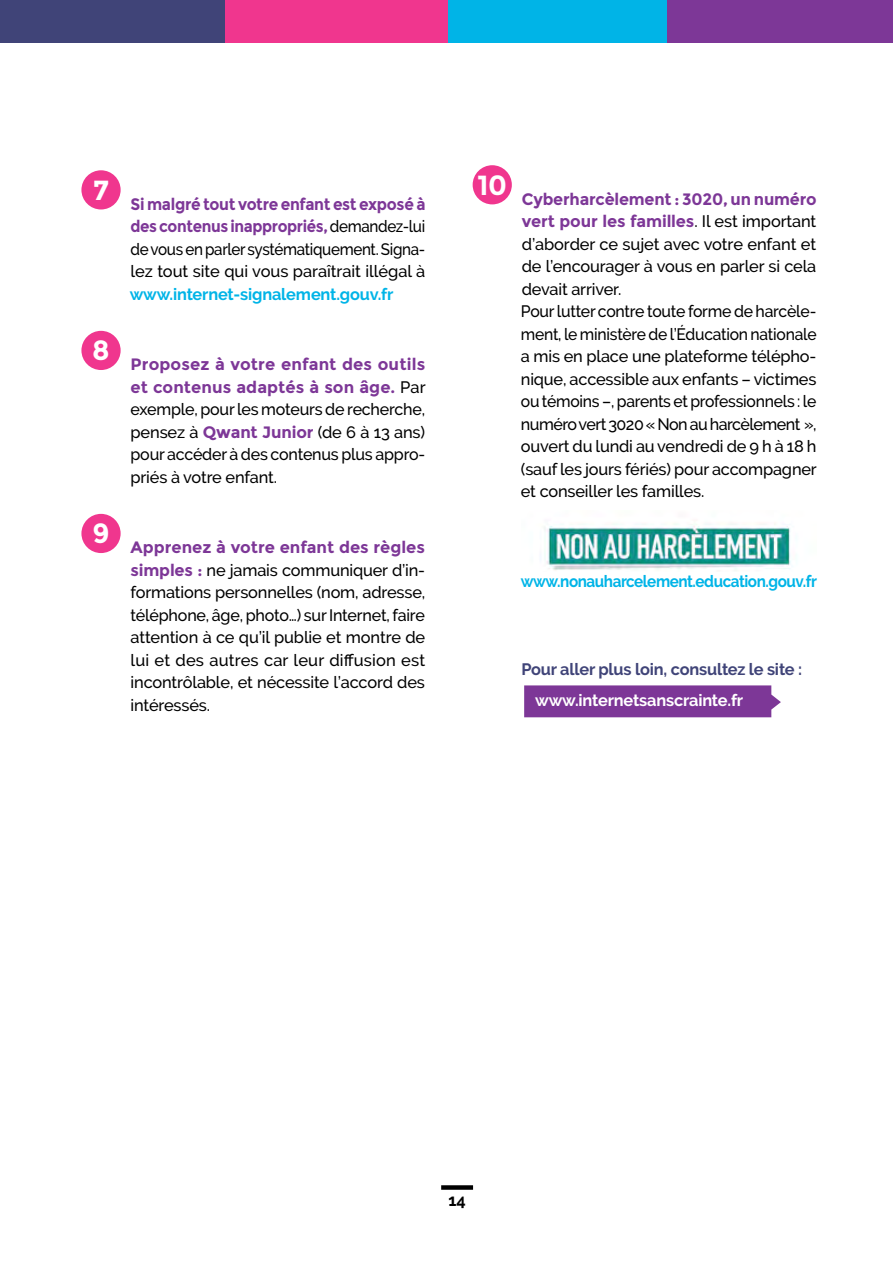
<style>
.page{position:relative;width:893px;height:1263px;background:#fff}
.page>*{position:absolute;margin:0;border:0;box-sizing:border-box;transform-origin:0 0}
.t1{font:500 16.5px/22.5px "Raleway";letter-spacing:-.01em;color:#000;text-align:justify}
.t2{font:700 16.5px/22.5px "Montserrat";letter-spacing:-.01em;color:#7d3797;text-align:right}
.t3{font:500 16.5px/22.5px "Raleway";letter-spacing:-.01em;color:#000;scale:.92 1}
.t4{font:700 16.5px/22.5px "Montserrat";letter-spacing:-.01em;color:#7d3797;text-align:right;scale:.94 1}
.t5{font:700 16.5px "Raleway";letter-spacing:-.03em;color:#00b4e7;scale:.93 1}
.t6{font:700 16.5px "Raleway";letter-spacing:-.01em;color:#404478}
.t7{font:700 16.5px "Raleway";letter-spacing:-.01em;color:#00b4e7}
.t8{font:700 16.5px "Raleway";letter-spacing:-.01em;color:#fff}
.t9{font:700 16.5px "Raleway";color:#000}
.s1{font-family:"Raleway";font-weight:500;color:#000}
.s2{font-family:"Montserrat";font-weight:700;color:#7d3797}
</style>
<div class="page">
<div style="left:441px;top:1185px;width:32px;height:5px;background:#000"></div>
<div style="left:0;top:0;width:226px;height:43px;background:#404478"></div>
<div style="left:226px;top:0;width:222px;height:43px;background:#f0368e"></div>
<div style="left:448px;top:0;width:219px;height:43px;background:#00b4e7"></div>
<div style="left:667px;top:0;width:226px;height:43px;background:#7d3797"></div>
<div style="left:524px;top:685px;width:257px;height:32px;background:#7d3797"></div>
<div style="left:81px;top:170px;width:40px;height:39px;background:#f0368e;border-radius:50%"></div>
<div style="left:81px;top:331px;width:40px;height:39px;background:#f0368e;border-radius:50%"></div>
<div style="left:81px;top:514px;width:40px;height:39px;background:#f0368e;border-radius:50%"></div>
<div style="left:473px;top:165px;width:39px;height:39px;background:#f0368e;border-radius:50%"></div>
<img style="left:544px;top:523px;width:247px;height:47px">
<p class="t4" style="left:93px;top:193px;width:355px"><sup>7</sup> Si malgré tout votre enfant est exposé à des contenus inappropriés, <span class="s1">demandez-lui</span></p>
<p class="t3" style="left:131px;top:238px;width:322px">de vous en parler systématiquement. Signa&shy;lez tout site qui vous paraîtrait illégal à</p>
<p class="t7" style="left:130px;top:284px;width:265px">www.internet-signalement.gouv.fr</p>
<p class="t2" style="left:92px;top:353px;width:335px"><sup>8</sup> Proposez à votre enfant des outils et contenus adaptés à son âge. <span class="s1">Par</span></p>
<p class="t1" style="left:131px;top:398px;width:296px">exemple, pour les moteurs de recherche, pensez à <span class="s2">Qwant Junior</span> (de 6 à 13 ans) pour accéder à des contenus plus appro&shy;priés à votre enfant.</p>
<p class="t2" style="left:92px;top:536px;width:334px"><sup>9</sup> Apprenez à votre enfant des règles</p>
<p class="t1" style="left:131px;top:559px;width:296px"><span class="s2">simples :</span> ne jamais communiquer d’in&shy;formations personnelles (nom, adresse, téléphone, âge, photo…) sur Internet, faire attention à ce qu’il publie et montre de lui et des autres car leur diffusion est incontrôlable, et nécessite l’accord des intéressés.</p>
<p class="t2" style="left:477px;top:188px;width:341px"><sup>10</sup> Cyberharcèlement : 3020, un numéro vert pour les familles<span class="s1">. Il est important</span></p>
<p class="t1" style="left:521px;top:232px;width:297px;text-align:left">d’aborder ce sujet avec votre enfant et de l’encourager à vous en parler si cela devait arriver.<br>Pour lutter contre toute forme de harcèle&shy;ment, le ministère de l’Éducation nationale a mis en place une plateforme télépho&shy;nique, accessible aux enfants – victimes ou témoins –, parents et professionnels : le numéro vert 3020 « Non au harcèlement », ouvert du lundi au vendredi de 9 h à 18 h (sauf les jours fériés) pour accompagner et conseiller les familles.</p>
<p class="t5" style="left:521px;top:572px;width:320px">www.nonauharcelement.education.gouv.fr</p>
<p class="t6" style="left:521px;top:659px;width:282px">Pour aller plus loin, consultez le site :</p>
<p class="t8" style="left:535px;top:690px;width:210px">www.internetsanscrainte.fr</p>
<p class="t9" style="left:448px;top:1191px;width:19px">14</p>
</div>
